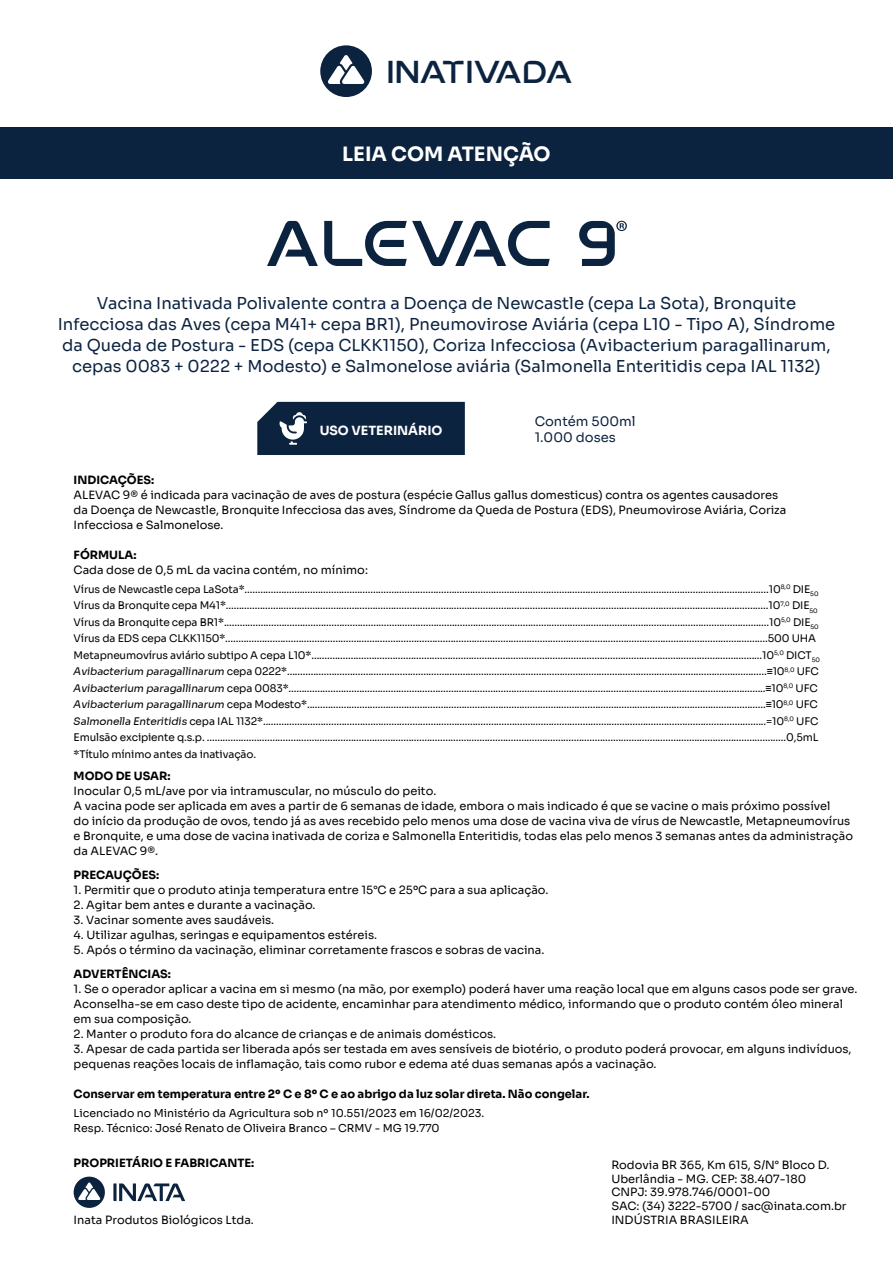
<style>
.page{position:relative;width:893px;height:1263px;background:#fff}
.page>*{position:absolute;margin:0;border:0;box-sizing:border-box;transform-origin:0 0}
.t1{font:64.8px "Nabulist";letter-spacing:-.045em;color:#0c2340}
.t2{font:31.8px "Nabulist";letter-spacing:.025em;color:#0c2340}
.t3{font:700 19.8px "Sora";color:#fff}
.t4{font:16.35px/21px "Sora";color:#0c2340;text-align:center}
.t5{font:13.05px/15.8px "Sora";color:#0c2340}
.t6{font:700 12.6px "Sora";color:#fff}
.t7{font:11.4px/15px "Sora";color:#000}
.t8{font:700 11.4px "Sora";color:#000}
.t9{font:10.95px/15px "Sora";color:#000}
.t10{font:10.5px/16.5px "Sora";letter-spacing:-.01em;color:#000}
.s1{font-style:italic}
.s2{font-family:"Cascadia Code"}
</style>
<div class="page">
<svg style="left:320px;top:45px;width:52px;height:52px"></svg>
<div style="left:0;top:128px;width:893px;height:51px;background:#0c2340"></div>
<svg style="left:616px;top:221px;width:11px;height:10px"></svg>
<svg style="left:74px;top:1176px;width:31px;height:32px"></svg>
<svg style="left:113px;top:1183px;width:72px;height:18px"></svg>
<svg style="left:257px;top:402px;width:208px;height:53px;background:#192f4a"></svg>
<h2 class="t2" style="left:387px;top:55px;width:187px">INATIVADA</h2>
<h3 class="t3" style="left:342px;top:137px;width:210px">LEIA COM ATENÇÃO</h3>
<h1 class="t1" style="left:266px;top:207px;width:353px">ALEVAC 9</h1>
<p class="t4" style="left:58px;top:291px;width:779px">Vacina Inativada Polivalente contra a Doença de Newcastle (cepa La Sota), Bronquite Infecciosa das Aves (cepa M41+ cepa BR1), Pneumovirose Aviária (cepa L10 - Tipo A), Síndrome da Queda de Postura - EDS (cepa CLKK1150), Coriza Infecciosa (Avibacterium paragallinarum, cepas 0083 + 0222 + Modesto) e Salmonelose aviária (Salmonella Enteritidis cepa IAL 1132)</p>
<p class="t6" style="left:320px;top:420px;width:124px">USO VETERINÁRIO</p>
<p class="t5" style="left:535px;top:413px;width:102px">Contém 500ml<br>1.000 doses</p>
<p class="t8" style="left:74px;top:470px;width:82px">INDICAÇÕES:</p>
<p class="t7" style="left:74px;top:486px;width:714px">ALEVAC 9® é indicada para vacinação de aves de postura (espécie Gallus gallus domesticus) contra os agentes causadores da Doença de Newcastle, Bronquite Infecciosa das aves, Síndrome da Queda de Postura (EDS), Pneumovirose Aviária, Coriza<br>Infecciosa e Salmonelose.</p>
<p class="t8" style="left:74px;top:545px;width:64px">FÓRMULA:</p>
<p class="t7" style="left:74px;top:561px;width:296px">Cada dose de 0,5 mL da vacina contém, no mínimo:</p>
<p class="t10" style="left:74px;top:580px;width:748px">Vírus de Newcastle cepa LaSota*........................................................................................................................................................................................................10<sup>8,0</sup> DIE<sub>50<br></sub>Vírus da Bronquite cepa M41*...............................................................................................................................................................................................................10<sup>7,0</sup> DIE<sub>50<br></sub>Vírus da Bronquite cepa BR1*................................................................................................................................................................................................................10<sup>5,0</sup> DIE<sub>50<br></sub>Vírus da EDS cepa CLKK1150*...............................................................................................................................................................................................................500 UHA Metapneumovírus aviário subtipo A cepa L10*............................................................................................................................................................................10<sup>5,0</sup> DICT<sub>50<br></sub><span class="s1">Avibacterium paragallinarum</span> cepa 0222*.......................................................................................................................................................................................<span class="s2">≡</span>10<sup>8,0</sup> UFC <span class="s1">Avibacterium paragallinarum</span> cepa 0083*......................................................................................................................................................................................<span class="s2">≡</span>10<sup>8,0</sup> UFC <span class="s1">Avibacterium paragallinarum</span> cepa Modesto*...............................................................................................................................................................................<span class="s2">≡</span>10<sup>8,0</sup> UFC <span class="s1">Salmonella Enteritidis</span> cepa IAL 1132*................................................................................................................................................................................................=10<sup>8,0</sup> UFC Emulsão excipiente q.s.p. .............................................................................................................................................................................................................................0,5mL *Título mínimo antes da inativação.</p>
<p class="t8" style="left:74px;top:766px;width:98px">MODO DE USAR:</p>
<p class="t7" style="left:74px;top:782px;width:781px">Inocular 0,5 mL/ave por via intramuscular, no músculo do peito.<br>A vacina pode ser aplicada em aves a partir de 6 semanas de idade, embora o mais indicado é que se vacine o mais próximo possível<br>do início da produção de ovos, tendo já as aves recebido pelo menos uma dose de vacina viva de vírus de Newcastle, Metapneumovírus e Bronquite, e uma dose de vacina inativada de coriza e Salmonella Enteritidis, todas elas pelo menos 3 semanas antes da administração da ALEVAC 9®.</p>
<p class="t8" style="left:74px;top:865px;width:87px">PRECAUÇÕES:</p>
<p class="t7" style="left:74px;top:881px;width:476px">1. Permitir que o produto atinja temperatura entre 15°C e 25ºC para a sua aplicação.</p>
<p class="t7" style="left:74px;top:896px;width:243px">2. Agitar bem antes e durante a vacinação.</p>
<p class="t7" style="left:74px;top:911px;width:202px">3. Vacinar somente aves saudáveis.</p>
<p class="t7" style="left:74px;top:926px;width:305px">4. Utilizar agulhas, seringas e equipamentos estéreis.</p>
<p class="t7" style="left:74px;top:941px;width:472px">5. Após o término da vacinação, eliminar corretamente frascos e sobras de vacina.</p>
<p class="t8" style="left:74px;top:965px;width:99px">ADVERTÊNCIAS:</p>
<p class="t7" style="left:74px;top:981px;width:785px">1. Se o operador aplicar a vacina em si mesmo (na mão, por exemplo) poderá haver uma reação local que em alguns casos pode ser grave.<br>Aconselha-se em caso deste tipo de acidente, encaminhar para atendimento médico, informando que o produto contém óleo mineral em sua composição.</p>
<p class="t7" style="left:74px;top:1026px;width:424px">2. Manter o produto fora do alcance de crianças e de animais domésticos.</p>
<p class="t7" style="left:74px;top:1041px;width:779px">3. Apesar de cada partida ser liberada após ser testada em aves sensíveis de biotério, o produto poderá provocar, em alguns indivíduos, pequenas reações locais de inflamação, tais como rubor e edema até duas semanas após a vacinação.</p>
<p class="t8" style="left:74px;top:1085px;width:517px">Conservar em temperatura entre 2º C e 8º C e ao abrigo da luz solar direta. Não congelar.</p>
<p class="t9" style="left:74px;top:1104px;width:412px">Licenciado no Ministério da Agricultura sob nº 10.551/2023 em 16/02/2023.<br>Resp. Técnico: José Renato de Oliveira Branco – CRMV - MG 19.770</p>
<p class="t8" style="left:74px;top:1153px;width:182px">PROPRIETÁRIO E FABRICANTE:</p>
<p class="t7" style="left:74px;top:1212px;width:182px">Inata Produtos Biológicos Ltda.</p>
<p class="t7" style="left:611px;top:1157px;width:237px;line-height:13.6px">Rodovia BR 365, Km 615, S/N° Bloco D.<br>Uberlândia - MG. CEP: 38.407-180<br>CNPJ: 39.978.746/0001-00<br>SAC: (34) 3222-5700 / sac@inata.com.br<br>INDÚSTRIA BRASILEIRA</p>
</div>
